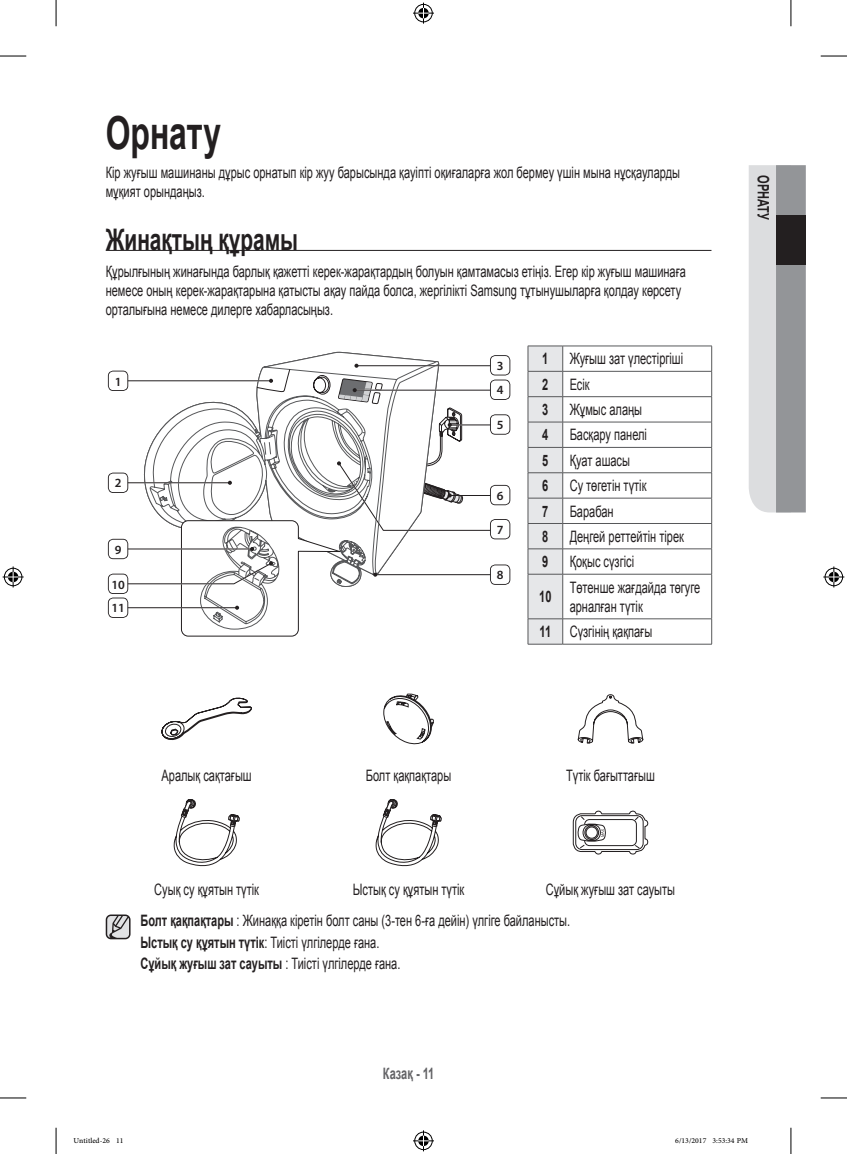
<style>
.page{position:relative;width:847px;height:1154px;background:#fff}
.page>*{position:absolute;margin:0;border:0;box-sizing:border-box;transform-origin:0 0}
.t1{font:700 45.5px "Arial";color:#231f20;scale:.7 1}
.t2{font:700 29.75px "Arial";color:#231f20;scale:.7 1}
.t3{font:15.75px/19.2px "Arial";color:#231f20;scale:.7 1}
.t4{font:700 15.75px "Arial";color:#231f20;scale:.7 1}
.t5{font:700 15.75px "Arial";color:#636366;scale:.7 1}
.t6{font:600 12.6px "Myriad Pro";color:#231f20}
.t7{font:10.5px "Adobe Arabic";color:#000}
.s1{font-weight:700}
</style>
<div class="page">
<svg style="left:749px;top:165px;width:56px;height:347px;background:#babbbe"></svg>
<hr style="left:106px;top:250px;width:605px;height:1px;background:#231f20">
<svg style="left:108px;top:355px;width:402px;height:281px"></svg>
<hr style="left:562px;top:346px;width:149px;height:1px;background:#57585a">
<hr style="left:562px;top:371px;width:149px;height:1px;background:#57585a">
<hr style="left:562px;top:396px;width:149px;height:1px;background:#57585a">
<hr style="left:562px;top:422px;width:149px;height:1px;background:#57585a">
<hr style="left:562px;top:447px;width:149px;height:1px;background:#57585a">
<hr style="left:562px;top:472px;width:149px;height:1px;background:#57585a">
<hr style="left:562px;top:498px;width:149px;height:1px;background:#57585a">
<hr style="left:562px;top:523px;width:149px;height:1px;background:#57585a">
<hr style="left:562px;top:548px;width:149px;height:1px;background:#57585a">
<svg style="left:711px;top:346px;width:1px;height:228px"></svg>
<hr style="left:562px;top:574px;width:149px;height:1px;background:#57585a">
<hr style="left:711px;top:574px;width:1px;height:44px;background:#57585a">
<hr style="left:562px;top:618px;width:149px;height:1px;background:#57585a">
<svg style="left:527px;top:346px;width:36px;height:298px;background:#dddee0"></svg>
<svg style="left:711px;top:619px;width:1px;height:25px"></svg>
<hr style="left:527px;top:644px;width:35px;height:1px;background:#57585a">
<hr style="left:562px;top:644px;width:149px;height:1px;background:#57585a">
<svg style="left:161px;top:697px;width:91px;height:43px"></svg>
<svg style="left:383px;top:693px;width:51px;height:52px"></svg>
<svg style="left:577px;top:694px;width:66px;height:50px"></svg>
<svg style="left:174px;top:799px;width:65px;height:68px"></svg>
<svg style="left:375px;top:799px;width:66px;height:68px"></svg>
<svg style="left:572px;top:811px;width:76px;height:43px"></svg>
<svg style="left:106px;top:914px;width:24px;height:25px"></svg>
<div style="left:775px;top:215px;width:30px;height:49px;background:#231f20"></div>
<svg style="left:0;top:56px;width:26px;height:1px"></svg>
<svg style="left:820px;top:56px;width:26px;height:1px"></svg>
<svg style="left:0;top:1097px;width:26px;height:1px"></svg>
<svg style="left:820px;top:1097px;width:26px;height:1px"></svg>
<svg style="left:56px;top:0;width:1px;height:26px"></svg>
<svg style="left:56px;top:1128px;width:1px;height:26px"></svg>
<svg style="left:790px;top:0;width:1px;height:26px"></svg>
<svg style="left:790px;top:1128px;width:1px;height:26px"></svg>
<svg style="left:413px;top:3px;width:21px;height:21px"></svg>
<svg style="left:413px;top:1130px;width:21px;height:21px"></svg>
<svg style="left:3px;top:566px;width:21px;height:21px"></svg>
<svg style="left:823px;top:566px;width:21px;height:21px"></svg>
<h1 class="t1" style="left:106px;top:102px;width:166px">Орнату</h1>
<p class="t3" style="left:106px;top:163px;width:821px">Кір жуғыш машинаны дұрыс орнатып кір жуу барысында қауіпті оқиғаларға жол бермеу үшін мына нұсқауларды мұқият орындаңыз.</p>
<h2 class="t2" style="left:106px;top:220px;width:276px">Жинақтың құрамы</h2>
<p class="t3" style="left:106px;top:262px;width:830px">Құрылғының жинағында барлық қажетті керек-жарақтардың болуын қамтамасыз етіңіз. Егер кір жуғыш машинаға немесе оның керек-жарақтарына қатысты ақау пайда болса, жергілікті Samsung тұтынушыларға қолдау көрсету орталығына немесе дилерге хабарласыңыз.</p>
<p class="t6" style="left:115px;top:373px;width:8px">1</p>
<p class="t6" style="left:115px;top:475px;width:8px">2</p>
<p class="t6" style="left:115px;top:541px;width:8px">9</p>
<p class="t6" style="left:111px;top:576px;width:15px">10</p>
<p class="t6" style="left:111px;top:600px;width:15px">11</p>
<p class="t6" style="left:496px;top:358px;width:8px">3</p>
<p class="t6" style="left:496px;top:382px;width:8px">4</p>
<p class="t6" style="left:496px;top:417px;width:8px">5</p>
<p class="t6" style="left:496px;top:487px;width:8px">6</p>
<p class="t6" style="left:496px;top:522px;width:8px">7</p>
<p class="t6" style="left:496px;top:567px;width:8px">8</p>
<p class="t4" style="left:542px;top:348px;width:10px">1</p>
<p class="t3" style="left:569px;top:349px;width:164px">Жуғыш зат үлестіргіші</p>
<p class="t4" style="left:542px;top:374px;width:10px">2</p>
<p class="t3" style="left:569px;top:375px;width:30px">Есік</p>
<p class="t4" style="left:542px;top:399px;width:10px">3</p>
<p class="t3" style="left:569px;top:400px;width:105px">Жұмыс алаңы</p>
<p class="t4" style="left:542px;top:424px;width:10px">4</p>
<p class="t3" style="left:569px;top:425px;width:112px">Басқару панелі</p>
<p class="t4" style="left:542px;top:450px;width:10px">5</p>
<p class="t3" style="left:569px;top:451px;width:88px">Қуат ашасы</p>
<p class="t4" style="left:542px;top:475px;width:10px">6</p>
<p class="t3" style="left:569px;top:476px;width:111px">Су төгетін түтік</p>
<p class="t4" style="left:542px;top:500px;width:10px">7</p>
<p class="t3" style="left:569px;top:501px;width:64px">Барабан</p>
<p class="t4" style="left:542px;top:526px;width:10px">8</p>
<p class="t3" style="left:569px;top:527px;width:165px">Деңгей реттейтін тірек</p>
<p class="t4" style="left:542px;top:551px;width:10px">9</p>
<p class="t3" style="left:569px;top:552px;width:93px">Қоқыс сүзгісі</p>
<p class="t4" style="left:539px;top:586px;width:19px">10</p>
<p class="t3" style="left:569px;top:578px;width:188px">Төтенше жағдайда төгуге арналған түтік</p>
<p class="t3" style="left:539px;top:622px;width:162px"><span class="s1">11</span> Сүзгінің қақпағы</p>
<p class="t4" style="left:773px;top:175px;width:66px;rotate:90deg">ОРНАТУ</p>
<p class="t3" style="left:161px;top:766px;width:130px">Аралық сақтағыш</p>
<p class="t3" style="left:365px;top:766px;width:124px">Болт қақпақтары</p>
<p class="t3" style="left:566px;top:766px;width:128px">Түтік бағыттағыш</p>
<p class="t3" style="left:140px;top:874px;width:765px;line-height:30.8px;text-indent:405px">Сұйық жуғыш зат сауыты<br><span class="s1">Болт қақпақтары</span> : Жинаққа кіретін болт саны (3-тен 6-ға дейін) үлгіге байланысты.</p>
<p class="t3" style="left:140px;top:931px;width:373px;line-height:21.7px"><span class="s1">Ыстық су құятын түтік</span>: Тиісті үлгілерде ғана.<br><span class="s1">Сұйық жуғыш зат сауыты</span> : Тиісті үлгілерде ғана.</p>
<p class="t3" style="left:154px;top:880px;width:151px">Суық су құятын түтік</p>
<p class="t3" style="left:352px;top:880px;width:161px">Ыстық су құятын түтік</p>
<p class="t5" style="left:382px;top:1063px;width:75px">Казақ - 11</p>
<p class="t7" style="left:74px;top:1133px;width:51px">Untitled-26 11</p>
<p class="t7" style="left:675px;top:1133px;width:74px">6/13/2017 3:53:34 PM</p>
</div>
